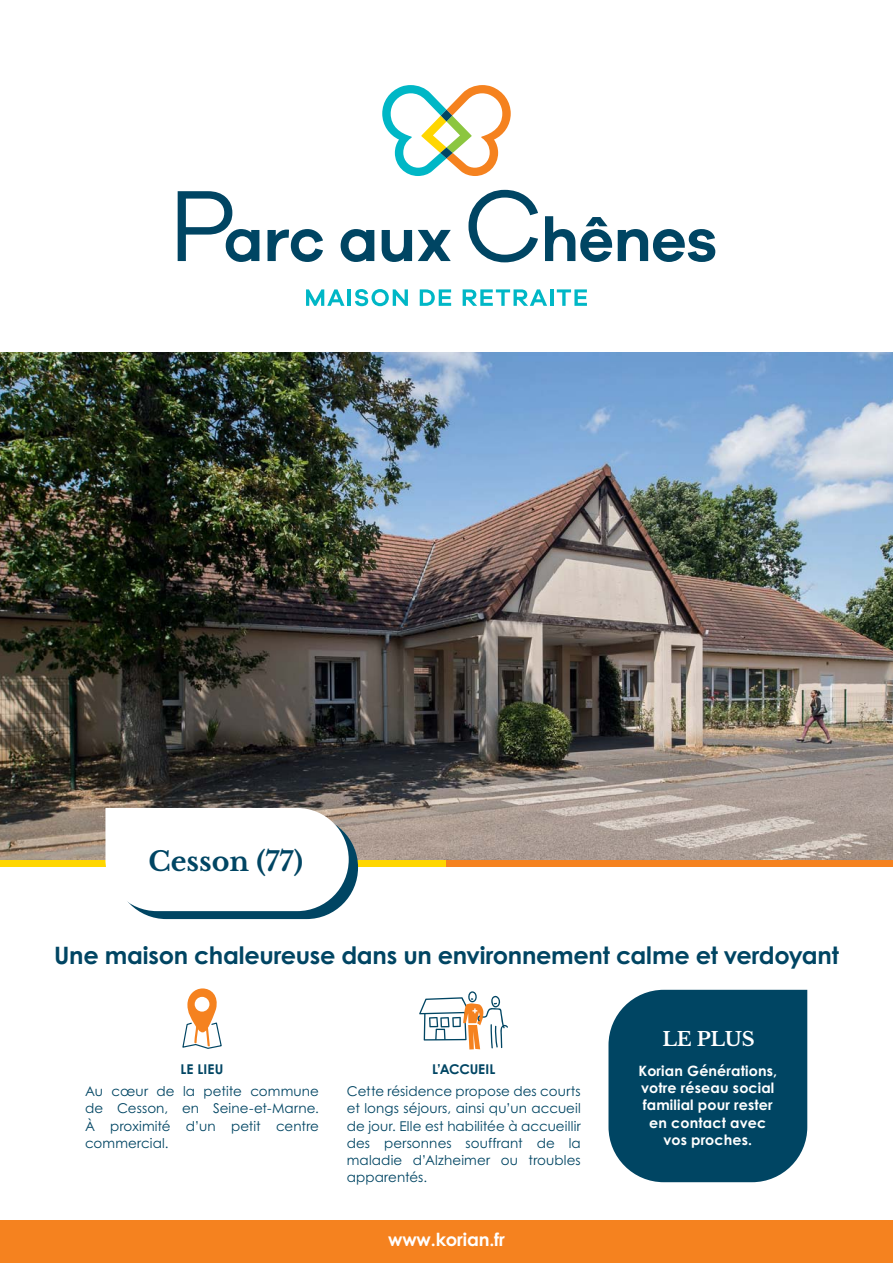
<style>
.page{position:relative;width:893px;height:1263px;background:#fff}
.page>*{position:absolute;margin:0;border:0;box-sizing:border-box;transform-origin:0 0}
.t1{font:700 27px "Libre Baskerville";color:#004563}
.t2{font:700 24px "Century Gothic Std";letter-spacing:-.01em;color:#004563}
.t3{font:700 19.5px "Libre Baskerville";letter-spacing:-.01em;color:#fff}
.t4{font:700 18px "Century Gothic Std";letter-spacing:-.01em;color:#fff}
.t5{font:700 14.25px/17.1px "Century Gothic Std";letter-spacing:.01em;color:#fff;text-align:center}
.t6{font:13.5px/17.2px "Century Gothic Std";letter-spacing:.01em;color:#004563;text-align:justify}
.t7{font:700 13.5px "Century Gothic Std";letter-spacing:.005em;color:#004563}
</style>
<div class="page">
<img style="left:0;top:352px;width:893px;height:508px">
<div style="left:0;top:860px;width:446px;height:7px;background:#ffd600"></div>
<div style="left:446px;top:860px;width:447px;height:7px;background:#f5821f"></div>
<div style="left:608px;top:990px;width:199px;height:192px;background:#004563"></div>
<svg style="left:105px;top:808px;width:253px;height:111px"></svg>
<svg style="left:419px;top:991px;width:89px;height:58px"></svg>
<svg style="left:182px;top:988px;width:40px;height:61px"></svg>
<div style="left:195px;top:997px;width:14px;height:14px;background:#fff;border-radius:50%"></div>
<div style="left:0;top:1220px;width:893px;height:43px;background:#f5821f"></div>
<svg style="left:382px;top:85px;width:129px;height:91px"></svg>
<svg style="left:306px;top:289px;width:39px;height:17px"></svg>
<hr style="left:347px;top:289px;width:4px;height:17px;background:#00b7c6">
<svg style="left:355px;top:289px;width:53px;height:17px"></svg>
<svg style="left:420px;top:289px;width:31px;height:17px"></svg>
<svg style="left:463px;top:289px;width:84px;height:17px"></svg>
<hr style="left:550px;top:289px;width:3px;height:17px;background:#00b7c6">
<svg style="left:557px;top:289px;width:30px;height:17px"></svg>
<svg style="left:178px;top:190px;width:537px;height:72px"></svg>
<h1 class="t1" style="left:149px;top:846px;width:156px">Cesson (77)</h1>
<h2 class="t2" style="left:54px;top:947px;width:786px">Une maison chaleureuse dans un environnement calme et verdoyant</h2>
<p class="t7" style="left:181px;top:1064px;width:45px">LE LIEU</p>
<p class="t7" style="left:432px;top:1064px;width:65px">L’ACCUEIL</p>
<p class="t6" style="left:85px;top:1084px;width:235px">Au cœur de la petite commune de Cesson, en Seine-et-Marne.<br>À proximité d’un petit centre commercial.</p>
<p class="t6" style="left:347px;top:1084px;width:235px">Cette résidence propose des courts et longs séjours, ainsi qu’un accueil de jour. Elle est habilitée à accueillir des personnes souffrant de la maladie d’Alzheimer ou troubles apparentés.</p>
<h3 class="t4" style="left:388px;top:1233px;width:118px">www.korian.fr</h3>
<h3 class="t3" style="left:662px;top:1028px;width:94px">LE PLUS</h3>
<p class="t5" style="left:638px;top:1064px;width:140px">Korian Générations, votre réseau social familial pour rester en contact avec vos proches.</p>
</div>
